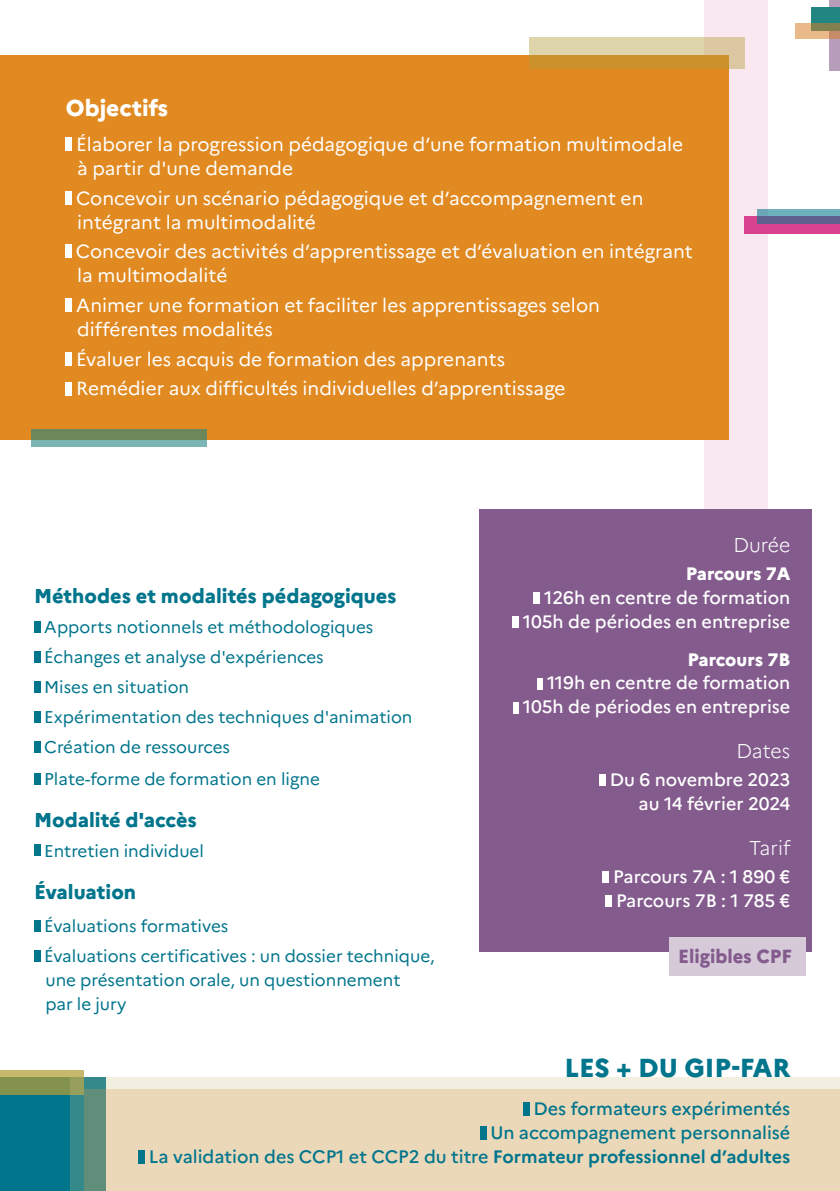
<style>
.page{position:relative;width:840px;height:1191px;background:#fff}
.page>*{position:absolute;margin:0;border:0;box-sizing:border-box;transform-origin:0 0}
.t1{font:800 26px "Marianne";color:#00758c}
.t2{font:800 22.8px "Marianne";color:#fff}
.t3{font:800 20px "Marianne";color:#00758c}
.t4{font:300 20px "Marianne";color:#fff}
.t5{font:19px/24px "Marianne";color:#fff}
.t6{font:800 19px "Marianne";color:#835b8d}
.t7{font:500 18px/24px "Marianne";color:#fff;text-align:right}
.t8{font:500 18px/24px "Marianne";color:#00758c;text-align:right}
.t9{font:800 18px "Marianne";color:#fff}
.t10{font:17px/30px "Marianne";color:#00758c}
.s1{font-weight:700}
</style>
<div class="page">
<div style="left:0;top:1077px;width:105px;height:114px;background:#00758c"></div>
<div style="left:704px;top:0;width:63px;height:523px;background:#fae8f1"></div>
<hr style="left:0;top:21px;width:1px;height:374px;background:#dd8a3a">
<div style="left:0;top:55px;width:728px;height:384px;background:#e18a22"></div>
<div style="left:66px;top:137px;width:6px;height:14px;background:#fff"></div>
<div style="left:66px;top:191px;width:6px;height:14px;background:#fff"></div>
<div style="left:66px;top:245px;width:6px;height:13px;background:#fff"></div>
<div style="left:66px;top:298px;width:6px;height:14px;background:#fff"></div>
<div style="left:66px;top:352px;width:6px;height:14px;background:#fff"></div>
<div style="left:66px;top:382px;width:6px;height:13px;background:#fff"></div>
<div style="left:744px;top:216px;width:95px;height:17px;background:#d8428e"></div>
<div style="left:828px;top:0;width:11px;height:70px;background:#b69ebb"></div>
<div style="left:810px;top:7px;width:29px;height:24px;background:#218682"></div>
<svg style="left:0;top:1070px;width:84px;height:24px;background:#989f58"></svg>
<div style="left:34px;top:621px;width:6px;height:12px;background:#00758c"></div>
<div style="left:34px;top:651px;width:6px;height:12px;background:#00758c"></div>
<div style="left:34px;top:681px;width:6px;height:12px;background:#00758c"></div>
<div style="left:34px;top:711px;width:6px;height:12px;background:#00758c"></div>
<div style="left:34px;top:741px;width:6px;height:12px;background:#00758c"></div>
<div style="left:34px;top:773px;width:6px;height:11px;background:#00758c"></div>
<div style="left:34px;top:844px;width:6px;height:12px;background:#00758c"></div>
<div style="left:34px;top:920px;width:6px;height:12px;background:#00758c"></div>
<div style="left:34px;top:950px;width:6px;height:12px;background:#00758c"></div>
<div style="left:479px;top:509px;width:332px;height:442px;background:#835b8d"></div>
<div style="left:533px;top:592px;width:6px;height:12px;background:#fff"></div>
<div style="left:512px;top:616px;width:6px;height:12px;background:#fff"></div>
<div style="left:536px;top:678px;width:6px;height:11px;background:#fff"></div>
<div style="left:512px;top:702px;width:6px;height:11px;background:#fff"></div>
<div style="left:599px;top:774px;width:6px;height:11px;background:#fff"></div>
<div style="left:602px;top:871px;width:6px;height:11px;background:#fff"></div>
<div style="left:605px;top:895px;width:6px;height:11px;background:#fff"></div>
<div style="left:669px;top:937px;width:136px;height:38px;background:#d6cad9"></div>
<svg style="left:757px;top:209px;width:82px;height:15px"></svg>
<svg style="left:31px;top:430px;width:175px;height:17px;background:#719a7f"></svg>
<svg style="left:70px;top:1076px;width:769px;height:115px;background:#e4d7ba"></svg>
<svg style="left:795px;top:23px;width:44px;height:16px"></svg>
<div style="left:523px;top:1102px;width:6px;height:13px;background:#00758c"></div>
<div style="left:480px;top:1126px;width:6px;height:13px;background:#00758c"></div>
<div style="left:138px;top:1150px;width:6px;height:13px;background:#00758c"></div>
<svg style="left:529px;top:38px;width:215px;height:31px;background:#d6b773"></svg>
<p class="t2" style="left:66px;top:94px;width:104px">Objectifs</p>
<p class="t5" style="left:76px;top:132px;width:608px">Élaborer la progression pédagogique d’une formation multimodale à partir d'une demande</p>
<p class="t5" style="left:76px;top:186px;width:568px">Concevoir un scénario pédagogique et d’accompagnement en intégrant la multimodalité</p>
<p class="t5" style="left:76px;top:239px;width:618px">Concevoir des activités d’apprentissage et d’évaluation en intégrant la multimodalité</p>
<p class="t5" style="left:76px;top:293px;width:525px">Animer une formation et faciliter les apprentissages selon différentes modalités</p>
<p class="t5" style="left:76px;top:344px;width:491px;line-height:29.6px">Évaluer les acquis de formation des apprenants<br>Remédier aux difficultés individuelles d’apprentissage</p>
<p class="t3" style="left:34px;top:584px;width:364px">Méthodes et modalités pédagogiques</p>
<p class="t10" style="left:44px;top:612px;width:369px">Apports notionnels et méthodologiques<br>Échanges et analyse d'expériences<br>Mises en situation<br>Expérimentation des techniques d'animation<br>Création de ressources</p>
<p class="t10" style="left:44px;top:764px;width:277px">Plate-forme de formation en ligne</p>
<p class="t3" style="left:34px;top:808px;width:164px">Modalité d'accès</p>
<p class="t10" style="left:44px;top:835px;width:161px">Entretien individuel</p>
<p class="t3" style="left:34px;top:879px;width:104px">Évaluation</p>
<p class="t10" style="left:44px;top:911px;width:392px">Évaluations formatives<br>Évaluations certificatives : un dossier technique,</p>
<p class="t10" style="left:45px;top:968px;width:356px;line-height:24px">une présentation orale, un questionnement par le jury</p>
<p class="t4" style="left:733px;top:533px;width:58px">Durée</p>
<p class="t9" style="left:685px;top:563px;width:106px">Parcours 7A</p>
<p class="t7" style="left:522px;top:585px;width:269px">126h en centre de formation<br>105h de périodes en entreprise</p>
<p class="t9" style="left:687px;top:648px;width:104px">Parcours 7B</p>
<p class="t7" style="left:522px;top:671px;width:269px">119h en centre de formation<br>105h de périodes en entreprise</p>
<p class="t4" style="left:736px;top:738px;width:55px">Dates</p>
<p class="t7" style="left:609px;top:767px;width:182px">Du 6 novembre 2023 au 14 février 2024</p>
<p class="t4" style="left:748px;top:835px;width:43px">Tarif</p>
<p class="t7" style="left:613px;top:864px;width:178px;text-align:left">Parcours 7A : 1 890 €<br>Parcours 7B : 1 785 €</p>
<p class="t6" style="left:677px;top:945px;width:115px">Eligibles CPF</p>
<h1 class="t1" style="left:564px;top:1052px;width:227px">LES + DU GIP-FAR</h1>
<p class="t8" style="left:149px;top:1097px;width:642px">Des formateurs expérimentés<br>Un accompagnement personnalisé<br>La validation des CCP1 et CCP2 du titre <span class="s1">Formateur professionnel d’adultes</span></p>
</div>
